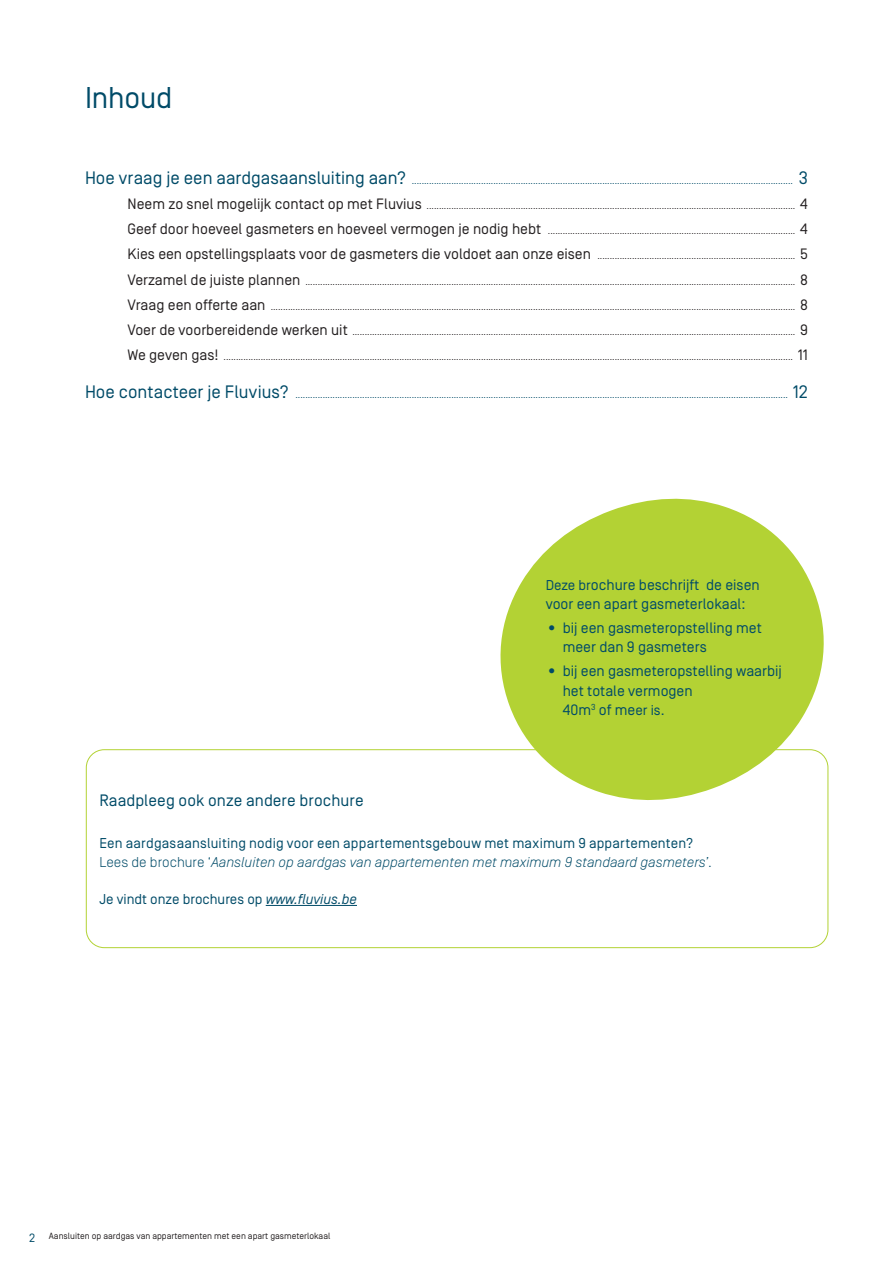
<style>
.page{position:relative;width:893px;height:1263px;background:#fff}
.page>*{position:absolute;margin:0;border:0;box-sizing:border-box;transform-origin:0 0}
.t1{font:30px "Simplon BP Regular";letter-spacing:-.005em;color:#004b68}
.t2{font:16.5px "Simplon BP Regular";letter-spacing:.005em;color:#004b68}
.t3{font:15px/19.5px "Simplon BP Regular";color:#004b68}
.t4{font:14.25px "Simplon BP Regular";letter-spacing:.01em;color:#004b68}
.t5{font:italic 300 14.25px "Simplon BP";color:#004b68}
.t6{font:9px "Simplon BP Regular";color:#231f20}
.t7{font:9px "Simplon BP Regular";color:#004b68}
.s1{font-size:18px}
.s2{font-size:15px}
.s3{font-size:14.25px}
.s4{font-style:normal}
.s5{font-style:italic}
.s6{font-size:12px;color:#004b68}
</style>
<div class="page">
<hr style="left:266px;top:905px;width:91px;height:1px;background:#004b68">
<svg style="left:494px;top:498px;width:335px;height:306px;fill:#b3d234"></svg>
<h1 class="t1" style="left:85px;top:80px;width:89px">Inhoud</h1>
<p class="t7" style="left:85px;top:175px;width:724px"><span class="s1">Hoe vraag je een aardgasaansluiting aan?</span> .......................................................................................................................................................... <span class="s1">3</span></p>
<p class="t6" style="left:128px;top:201px;width:682px"><span class="s2">Neem zo snel mogelijk contact op met Fluvius</span> ..................................................................................................................................................... <span class="s2">4</span></p>
<p class="t6" style="left:128px;top:226px;width:682px"><span class="s2">Geef door hoeveel gasmeters en hoeveel vermogen je nodig hebt</span> .................................................................................................... <span class="s2">4</span></p>
<p class="t6" style="left:128px;top:251px;width:682px"><span class="s2">Kies een opstellingsplaats voor de gasmeters die voldoet aan onze eisen</span> ................................................................................ <span class="s2">5</span></p>
<p class="t6" style="left:128px;top:276px;width:682px"><span class="s2">Verzamel de juiste plannen</span> ...................................................................................................................................................................................................... <span class="s2">8</span></p>
<p class="t6" style="left:128px;top:302px;width:682px"><span class="s2">Vraag een offerte aan</span> .................................................................................................................................................................................................................... <span class="s2">8</span></p>
<p class="t6" style="left:128px;top:327px;width:682px"><span class="s2">Voer de voorbereidende werken uit</span> ................................................................................................................................................................................... <span class="s2">9</span></p>
<p class="t6" style="left:128px;top:352px;width:682px"><span class="s2">We geven gas!</span> ...................................................................................................................................................................................................................................... <span class="s2">11</span></p>
<p class="t7" style="left:85px;top:390px;width:724px"><span class="s1">Hoe contacteer je Fluvius?</span> ....................................................................................................................................................................................................... <span class="s1">12</span></p>
<h3 class="t3" style="left:546px;top:575px;width:215px"><span class="s3">Deze br</span>ochure beschrijft de eisen voor een apart gasmeterlokaal:</h3>
<h3 class="t3" style="left:563px;top:618px;width:201px;text-indent:-17px">• bij een gasmeteropstelling met meer dan 9 gasmeters</h3>
<h3 class="t3" style="left:563px;top:661px;width:221px;text-indent:-17px">• bij een gasmeteropstelling waarbij het totale vermogen<br>40m<sup>3</sup> of me<span class="s3">er is.</span></h3>
<h2 class="t2" style="left:99px;top:790px;width:266px">Raadpleeg ook onze andere brochure</h2>
<h3 class="t4" style="left:99px;top:835px;width:595px">Een aardgasaansluiting nodig voor een appartementsgebouw met maximum 9 appartementen?</h3>
<h3 class="t5" style="left:99px;top:854px;width:614px"><span class="s4">Lees de brochure ‘</span>Aansluiten op aardgas van appartementen met maximum 9 standaard gasmeters’<span class="s4">.</span></h3>
<h3 class="t4" style="left:99px;top:891px;width:259px">Je vindt onze brochures op <span class="s5">www.fluvius.be</span></h3>
<p class="t6" style="left:29px;top:1231px;width:303px"><span class="s6">2</span> Aansluiten op aardgas van appartementen met een apart gasmeterlokaal</p>
</div>
